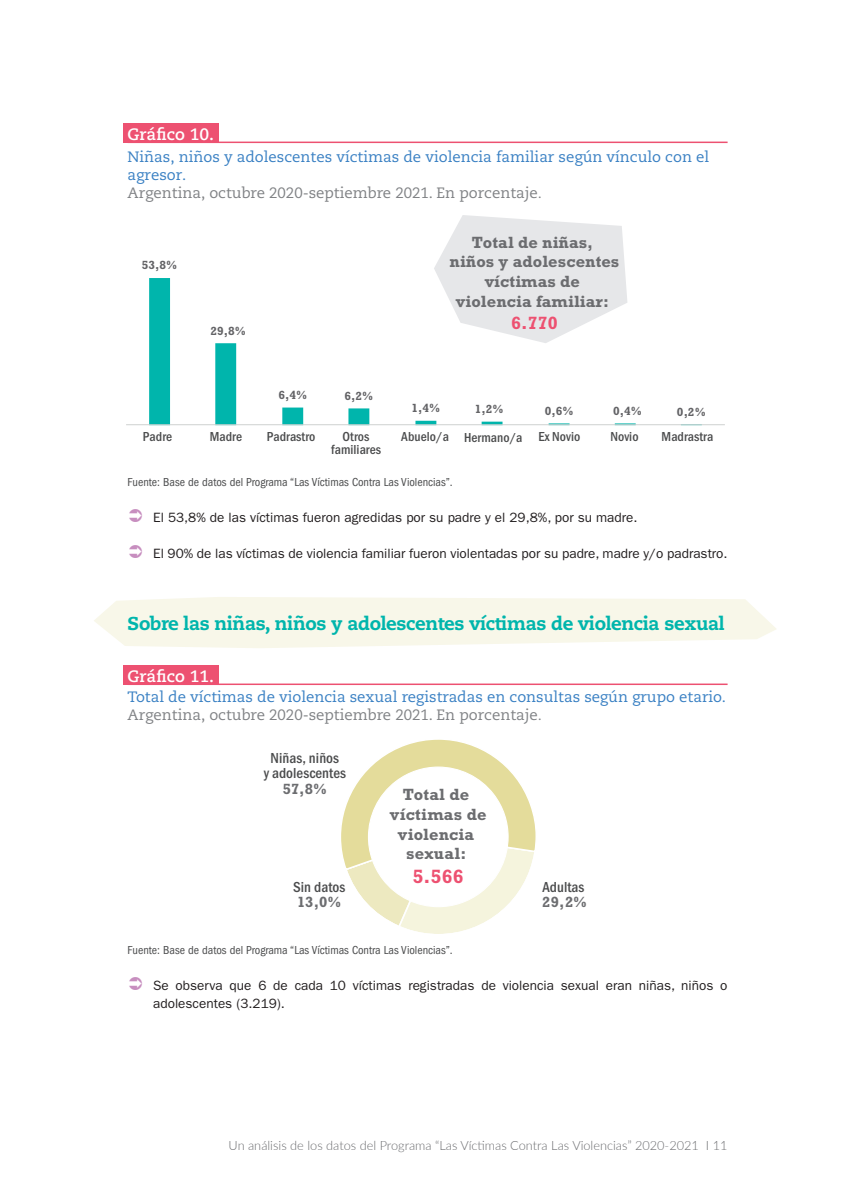
<style>
.page{position:relative;width:851px;height:1191px;background:#fff}
.page>*{position:absolute;margin:0;border:0;box-sizing:border-box;transform-origin:0 0}
.t1{font:700 19.5px "Rockwell";color:#ed5171}
.t2{font:800 18.6px "Caecilia LT Std";letter-spacing:-.02em;color:#00b5ac}
.t3{font:700 18px "Rockwell";color:#ed5171}
.t4{font:700 16.5px/19.8px "Rockwell";letter-spacing:.005em;color:#6c6d70;text-align:center}
.t5{font:700 16.5px "Caecilia LT Std";color:#fff}
.t6{font:15px/18px "Caecilia LT Std";color:#3980c3}
.t7{font:500 condensed 15px/15px "Franklin Gothic";letter-spacing:.005em;color:#4b4c4d;text-align:center}
.t8{font:700 15px "Rockwell";color:#6c6d70}
.t9{font:13.5px/18px "ITC Franklin Gothic Std";color:#231f20}
.t10{font:500 condensed 13.5px/12.9px "Franklin Gothic";letter-spacing:.005em;color:#4b4c4d;text-align:center}
.t11{font:300 12.75px "Lato";color:#6c6d70}
.t12{font:condensed 12px "ITC Franklin Gothic Std";color:#4b4c4d}
.t13{font:700 12px "Rockwell";color:#636366}
.s1{color:#808285}
.s2{font-style:italic;color:#808285}
</style>
<div class="page">
<svg style="left:94px;top:597px;width:682px;height:51px"></svg>
<div style="left:123px;top:123px;width:95px;height:20px;background:#ed5171"></div>
<hr style="left:128px;top:142px;width:599px;height:1px;background:#ed5171">
<div style="left:123px;top:665px;width:95px;height:20px;background:#ed5171"></div>
<hr style="left:128px;top:683px;width:599px;height:2px;background:#ed5171">
<svg style="left:149px;top:278px;width:487px;height:146px"></svg>
<hr style="left:126px;top:424px;width:598px;height:1px;background:#cfd1d0">
<svg style="left:434px;top:215px;width:193px;height:128px"></svg>
<svg style="left:341px;top:739px;width:195px;height:195px"></svg>
<p class="t5" style="left:128px;top:125px;width:88px">Gráfico 10.</p>
<p class="t6" style="left:128px;top:148px;width:583px">Niñas, niños y adolescentes víctimas de violencia familiar según vínculo con el agresor.<br><span class="s1">Argentina, octubre 2020-septiembre 2021. En porcentaje</span><span class="s2">.</span></p>
<p class="t13" style="left:142px;top:258px;width:37px">53,8%</p>
<p class="t13" style="left:210px;top:323px;width:37px">29,8%</p>
<p class="t13" style="left:278px;top:387px;width:30px">6,4%</p>
<p class="t13" style="left:344px;top:388px;width:30px">6,2%</p>
<p class="t4" style="left:449px;top:232px;width:171px">Total de niñas, niños y adolescentes víctimas de violencia familiar:</p>
<p class="t3" style="left:511px;top:312px;width:48px">6.770</p>
<p class="t13" style="left:411px;top:401px;width:30px">1,4%</p>
<p class="t13" style="left:475px;top:401px;width:30px">1,2%</p>
<p class="t13" style="left:544px;top:403px;width:30px">0,6%</p>
<p class="t13" style="left:613px;top:404px;width:30px">0,4%</p>
<p class="t13" style="left:677px;top:404px;width:30px">0,2%</p>
<p class="t10" style="left:143px;top:430px;width:31px">Padre</p>
<p class="t10" style="left:210px;top:430px;width:34px">Madre</p>
<p class="t10" style="left:267px;top:430px;width:50px">Padrastro</p>
<p class="t10" style="left:331px;top:430px;width:51px">Otros familiares</p>
<p class="t10" style="left:401px;top:430px;width:180px">Abuelo/a Hermano/a Ex Novio</p>
<p class="t10" style="left:610px;top:430px;width:30px">Novio</p>
<p class="t10" style="left:661px;top:430px;width:53px">Madrastra</p>
<p class="t12" style="left:128px;top:475px;width:326px">Fuente: Base de datos del Programa “Las Víctimas Contra Las Violencias”.</p>
<p class="t9" style="left:153px;top:509px;width:485px">El 53,8% de las víctimas fueron agredidas por su padre y el 29,8%, por su madre.</p>
<p class="t9" style="left:153px;top:545px;width:576px">El 90% de las víctimas de violencia familiar fueron violentadas por su padre, madre y/o padrastro.</p>
<p class="t2" style="left:128px;top:612px;width:598px">Sobre las niñas, niños y adolescentes víctimas de violencia sexual</p>
<p class="t5" style="left:128px;top:667px;width:88px">Gráfico 11.</p>
<p class="t6" style="left:128px;top:688px;width:599px">Total de víctimas de violencia sexual registradas en consultas según grupo etario.<br><span class="s1">Argentina, octubre 2020-septiembre 2021. En porcentaje</span><span class="s2">.</span></p>
<p class="t7" style="left:264px;top:750px;width:84px">Niñas, niños<br>y adolescentes</p>
<p class="t8" style="left:283px;top:780px;width:46px">57,8%</p>
<p class="t7" style="left:293px;top:879px;width:54px">Sin datos</p>
<p class="t8" style="left:297px;top:892px;width:46px">13,0%</p>
<p class="t4" style="left:390px;top:784px;width:98px">Total de víctimas de violencia sexual:</p>
<h1 class="t1" style="left:412px;top:864px;width:52px">5.566</h1>
<p class="t7" style="left:542px;top:879px;width:44px">Adultas</p>
<p class="t8" style="left:542px;top:892px;width:46px">29,2%</p>
<p class="t12" style="left:128px;top:943px;width:326px">Fuente: Base de datos del Programa “Las Víctimas Contra Las Violencias”.</p>
<p class="t9" style="left:153px;top:977px;width:575px">Se observa que 6 de cada 10 víctimas registradas de violencia sexual eran niñas, niños o adolescentes (3.219).</p>
<p class="t11" style="left:228px;top:1136px;width:500px">Un análisis de los datos del Programa “Las Víctimas Contra Las Violencias” 2020-2021 I 11</p>
</div>
